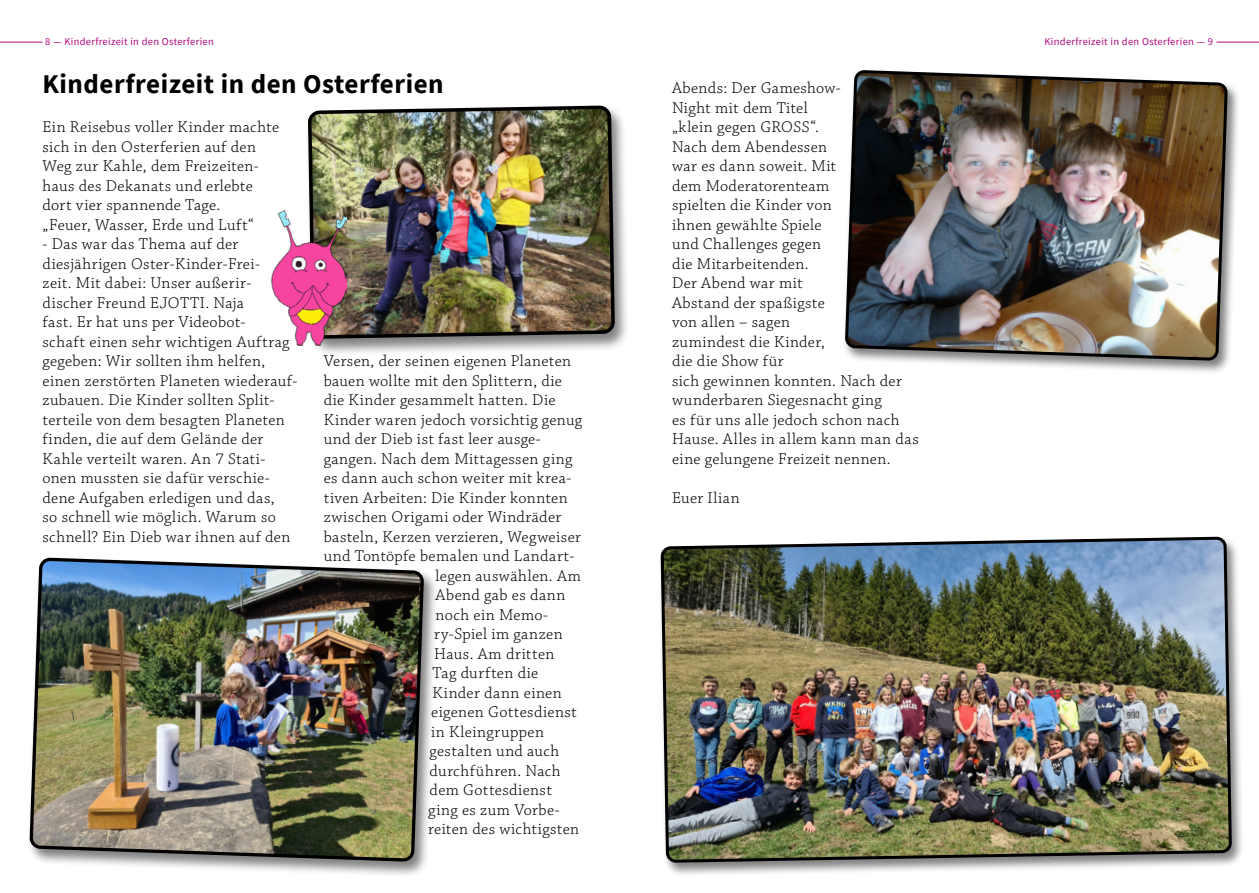
<style>
.page{position:relative;width:1259px;height:893px;background:#fff}
.page>*{position:absolute;margin:0;border:0;box-sizing:border-box;transform-origin:0 0}
.Headline{font:700 27px "Source Sans Pro";letter-spacing:.02em;color:#000}
.MainTextBasic{font:300 16.5px/19.5px "Chaparral Pro";letter-spacing:.025em;color:#000}
.t1{font:10.5px "Source Sans Pro";letter-spacing:.03em;color:#af0a7f}
</style>
<div class="page">
<div style="left:658px;top:536px;width:587px;height:341px;background:#000;opacity:.5"></div>
<img style="left:662px;top:538px;width:568px;height:323px">
<div style="left:26px;top:556px;width:412px;height:322px;background:#000;opacity:.5"></div>
<img style="left:28px;top:556px;width:398px;height:307px">
<div style="left:842px;top:69px;width:398px;height:306px;background:#000;opacity:.5"></div>
<img style="left:846px;top:69px;width:380px;height:293px">
<div style="left:304px;top:104px;width:326px;height:252px;background:#000;opacity:.5"></div>
<img style="left:306px;top:107px;width:310px;height:230px">
<img style="left:271px;top:210px;width:75px;height:136px">
<hr style="left:0;top:42px;width:43px;height:1px;background:#af0a7f">
<hr style="left:1216px;top:42px;width:43px;height:1px;background:#af0a7f">
<p class="t1" style="left:45px;top:35px;width:170px">8 — Kinderfreizeit in den Osterferien</p>
<p class="t1" style="left:1044px;top:35px;width:170px">Kinderfreizeit in den Osterferien — 9</p>
<p class="Headline" style="left:43px;top:66px;width:403px">Kinderfreizeit in den Osterferien</p>
<p class="MainTextBasic" style="left:43px;top:118px;width:238px">Ein Reisebus voller Kinder machte sich in den Osterferien auf den<br>Weg zur Kahle, dem Freizeiten&shy;haus des Dekanats und erlebte dort vier spannende Tage.</p>
<p class="MainTextBasic" style="left:43px;top:215px;width:212px">„Feuer, Wasser, Erde und Luft“</p>
<p class="MainTextBasic" style="left:43px;top:235px;width:256px">- Das war das Thema auf der diesjährigen Oster-Kinder-Frei-<br>zeit. Mit dabei: Unser außerir&shy;discher Freund EJOTTI. Naja<br>fast. Er hat uns per Videobot-<br>schaft einen sehr wichtigen Auftrag gegeben: Wir sollten ihm helfen, einen zerstörten Planeten wiederauf&shy;zubauen. Die Kinder sollten Split&shy;terteile von dem besagten Planeten finden, die auf dem Gelände der<br>Kahle verteilt waren. An 7 Stati&shy;onen mussten sie dafür verschie&shy;dene Aufgaben erledigen und das,<br>so schnell wie möglich. Warum so schnell? Ein Dieb war ihnen auf den</p>
<p class="MainTextBasic" style="left:324px;top:352px;width:249px">Versen, der seinen eigenen Planeten</p>
<p class="MainTextBasic" style="left:324px;top:371px;width:240px">bauen wollte mit den Splittern, die</p>
<p class="MainTextBasic" style="left:324px;top:391px;width:233px">die Kinder gesammelt hatten. Die</p>
<p class="MainTextBasic" style="left:324px;top:410px;width:260px">Kinder waren jedoch vorsichtig genug</p>
<p class="MainTextBasic" style="left:324px;top:430px;width:219px">und der Dieb ist fast leer ausge-</p>
<p class="MainTextBasic" style="left:324px;top:449px;width:250px">gangen. Nach dem Mittagessen ging</p>
<p class="MainTextBasic" style="left:324px;top:469px;width:249px">es dann auch schon weiter mit krea-</p>
<p class="MainTextBasic" style="left:324px;top:488px;width:245px">tiven Arbeiten: Die Kinder konnten</p>
<p class="MainTextBasic" style="left:324px;top:508px;width:239px">zwischen Origami oder Windräder</p>
<p class="MainTextBasic" style="left:324px;top:527px;width:259px">basteln, Kerzen verzieren, Wegweiser</p>
<p class="MainTextBasic" style="left:324px;top:547px;width:252px">und Tontöpfe bemalen und Landart-</p>
<p class="MainTextBasic" style="left:436px;top:566px;width:147px">legen auswählen. Am</p>
<p class="MainTextBasic" style="left:436px;top:586px;width:131px">Abend gab es dann</p>
<p class="MainTextBasic" style="left:436px;top:605px;width:114px">noch ein Memo-</p>
<p class="MainTextBasic" style="left:434px;top:625px;width:130px">ry-Spiel im ganzen</p>
<p class="MainTextBasic" style="left:434px;top:644px;width:122px">Haus. Am dritten</p>
<p class="MainTextBasic" style="left:433px;top:664px;width:107px">Tag durften die</p>
<p class="MainTextBasic" style="left:433px;top:683px;width:131px">Kinder dann einen</p>
<p class="MainTextBasic" style="left:431px;top:703px;width:147px">eigenen Gottesdienst</p>
<p class="MainTextBasic" style="left:431px;top:722px;width:114px">in Kleingruppen</p>
<p class="MainTextBasic" style="left:430px;top:742px;width:131px">gestalten und auch</p>
<p class="MainTextBasic" style="left:430px;top:761px;width:133px">durchführen. Nach</p>
<p class="MainTextBasic" style="left:430px;top:781px;width:124px">dem Gottesdienst</p>
<p class="MainTextBasic" style="left:428px;top:800px;width:133px">ging es zum Vorbe-</p>
<p class="MainTextBasic" style="left:428px;top:820px;width:152px">reiten des wichtigsten</p>
<p class="MainTextBasic" style="left:672px;top:79px;width:248px">Abends: Der Gameshow-<br>Night mit dem Titel<br>„klein gegen GROSS“.<br>Nach dem Abendessen<br>war es dann soweit. Mit<br>dem Moderatorenteam<br>spielten die Kinder von<br>ihnen gewählte Spiele<br>und Challenges gegen<br>die Mitarbeitenden.<br>Der Abend war mit<br>Abstand der spaßigste<br>von allen – sagen<br>zumindest die Kinder,<br>die die Show für<br>sich gewinnen konnten. Nach der wunderbaren Siegesnacht ging<br>es für uns alle jedoch schon nach<br>Hause. Alles in allem kann man das eine gelungene Freizeit nennen.</p>
<p class="MainTextBasic" style="left:672px;top:488px;width:69px">Euer Ilian</p>
</div>
